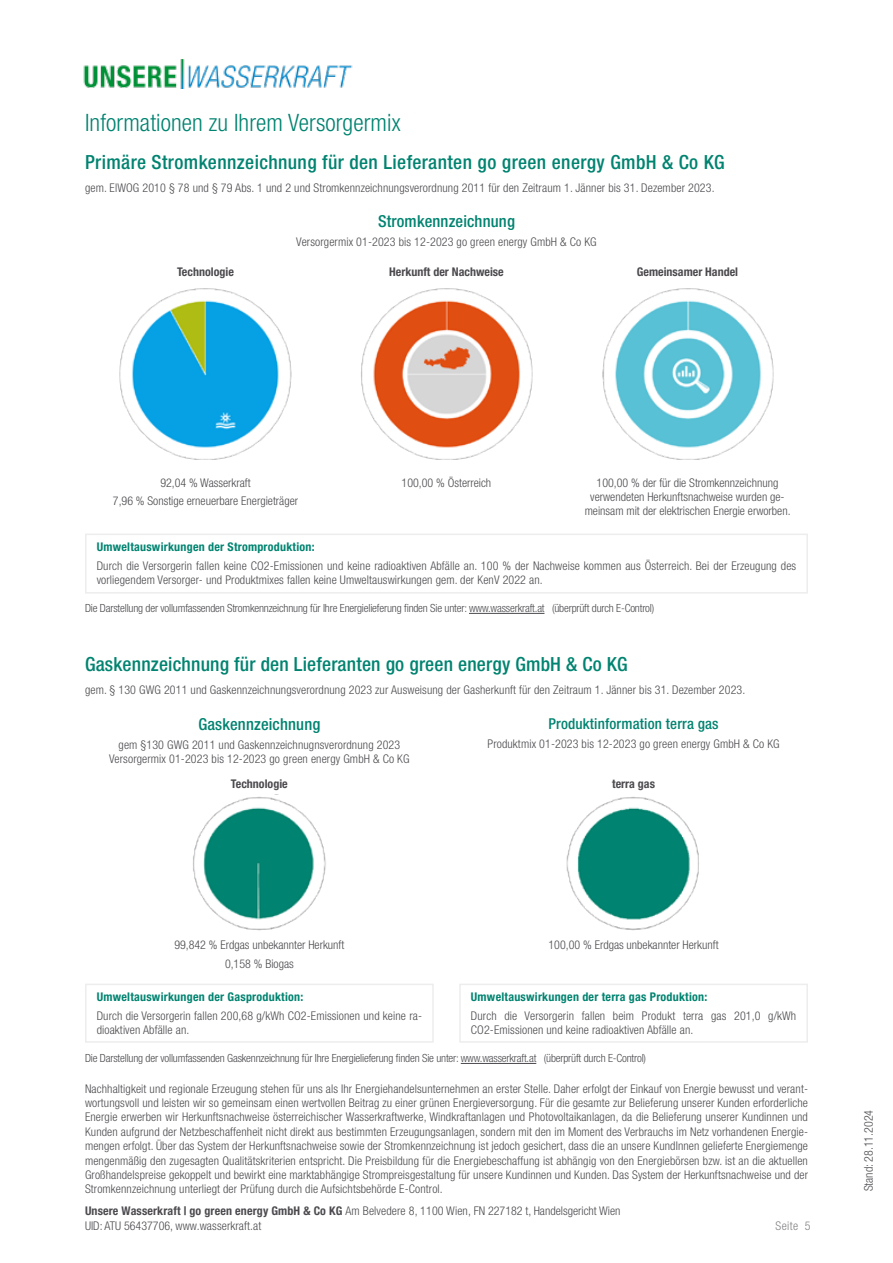
<style>
.page{position:relative;width:893px;height:1263px;background:#fff}
.page>*{position:absolute;margin:0;border:0;box-sizing:border-box;transform-origin:0 0}
.t1{font:300 condensed 24px "Helvetica Neue LT Std";letter-spacing:.005em;color:#008370}
.t2{font:500 condensed 19.5px "Helvetica Neue LT Std";letter-spacing:.015em;color:#008370}
.t3{font:500 condensed 16.5px "Helvetica Neue LT Std";letter-spacing:.01em;color:#008370}
.t4{font:500 condensed 15px "Helvetica Neue LT Std";letter-spacing:.01em;color:#008370}
.t5{font:300 condensed 12px/14.4px "Helvetica Neue LT Std";letter-spacing:.01em;color:#4c4a4e}
.t6{font:700 condensed 12px "Helvetica Neue LT Std";letter-spacing:.02em;color:#008370}
.t7{font:700 condensed 12px "Helvetica Neue LT Std";color:#4c4a4e}
.t8{font:300 condensed 12px "Helvetica Neue LT Std";letter-spacing:.03em;color:#828083}
.t9{font:300 condensed 11.25px "Helvetica Neue LT Std";letter-spacing:-.015em;color:#4c4a4e}
.s1{font-weight:700}
</style>
<div class="page">
<img style="left:83px;top:59px;width:270px;height:30px">
<img style="left:566px;top:797px;width:133px;height:134px">
<div style="left:85px;top:534px;width:723px;height:60px;border:2px solid #ededed"></div>
<div style="left:85px;top:984px;width:349px;height:59px;border:2px solid #ededed"></div>
<div style="left:459px;top:984px;width:349px;height:59px;border:2px solid #ededed"></div>
<hr style="left:461px;top:1063px;width:75px;height:1px;background:#4c4a4e">
<hr style="left:469px;top:613px;width:75px;height:1px;background:#4c4a4e">
<img style="left:120px;top:288px;width:171px;height:172px">
<img style="left:361px;top:288px;width:171px;height:172px">
<img style="left:602px;top:288px;width:171px;height:172px">
<img style="left:193px;top:794px;width:133px;height:137px">
<h1 class="t1" style="left:85px;top:109px;width:317px">Informationen zu Ihrem Versorgermix</h1>
<h2 class="t2" style="left:85px;top:151px;width:641px">Primäre Stromkennzeichnung für den Lieferanten go green energy GmbH &amp; Co KG</h2>
<p class="t5" style="left:85px;top:181px;width:631px">gem. ElWOG 2010 § 78 und § 79 Abs. 1 und 2 und Stromkennzeichnungsverordnung 2011 für den Zeitraum 1. Jänner bis 31. Dezember 2023.</p>
<p class="t7" style="left:177px;top:264px;width:58px">Technologie</p>
<h3 class="t3" style="left:378px;top:212px;width:138px">Stromkennzeichnung</h3>
<p class="t5" style="left:296px;top:235px;width:302px">Versorgermix 01-2023 bis 12-2023 go green energy GmbH &amp; Co KG</p>
<p class="t7" style="left:389px;top:264px;width:116px">Herkunft der Nachweise</p>
<p class="t7" style="left:637px;top:264px;width:103px">Gemeinsamer Handel</p>
<p class="t5" style="left:113px;top:473px;width:187px;line-height:18.6px;text-align:center">92,04 % Wasserkraft<br>7,96 % Sonstige erneuerbare Energieträger</p>
<p class="t5" style="left:402px;top:475px;width:91px">100,00 % Österreich</p>
<p class="t5" style="left:585px;top:475px;width:207px;text-align:center">100,00 % der für die Stromkennzeichnung verwendeten Herkunftsnachweise wurden ge&shy;meinsam mit der elektrischen Energie erworben.</p>
<p class="t6" style="left:97px;top:540px;width:219px">Umweltauswirkungen der Stromproduktion:</p>
<p class="t5" style="left:97px;top:558px;width:701px">Durch die Versorgerin fallen keine CO2-Emissionen und keine radioaktiven Abfälle an. 100 % der Nachweise kommen aus Österreich. Bei der Erzeugung des vorliegendem Versorger- und Produktmixes fallen keine Umweltauswirkungen gem. der KenV 2022 an.</p>
<p class="t9" style="left:85px;top:602px;width:571px">Die Darstellung der vollumfassenden Stromkennzeichnung für Ihre Energielieferung finden Sie unter: www.wasserkraft.at (überprüft durch E-Control)</p>
<h2 class="t2" style="left:85px;top:652px;width:544px">Gaskennzeichnung für den Lieferanten go green energy GmbH &amp; Co KG</h2>
<p class="t5" style="left:85px;top:682px;width:662px">gem. § 130 GWG 2011 und Gaskennzeichnungsverordnung 2023 zur Ausweisung der Gasherkunft für den Zeitraum 1. Jänner bis 31. Dezember 2023.</p>
<h3 class="t3" style="left:198px;top:714px;width:123px">Gaskennzeichnung</h3>
<p class="t5" style="left:109px;top:737px;width:302px;text-align:center">gem §130 GWG 2011 und Gaskennzeichnugnsverordnung 2023<br>Versorgermix 01-2023 bis 12-2023 go green energy GmbH &amp; Co KG</p>
<p class="t4" style="left:548px;top:715px;width:172px">Produktinformation terra gas</p>
<p class="t5" style="left:487px;top:736px;width:294px">Produktmix 01-2023 bis 12-2023 go green energy GmbH &amp; Co KG</p>
<p class="t7" style="left:231px;top:776px;width:58px">Technologie</p>
<p class="t7" style="left:612px;top:776px;width:44px">terra gas</p>
<p class="t5" style="left:174px;top:936px;width:172px;line-height:18.6px;text-align:center">99,842 % Erdgas unbekannter Herkunft<br>0,158 % Biogas</p>
<p class="t5" style="left:549px;top:938px;width:172px">100,00 % Erdgas unbekannter Herkunft</p>
<p class="t6" style="left:97px;top:990px;width:208px">Umweltauswirkungen der Gasproduktion:</p>
<p class="t5" style="left:97px;top:1008px;width:327px">Durch die Versorgerin fallen 200,68 g/kWh CO2-Emissionen und keine ra&shy;dioaktiven Abfälle an.</p>
<p class="t6" style="left:471px;top:990px;width:238px">Umweltauswirkungen der terra gas Produktion:</p>
<p class="t5" style="left:471px;top:1008px;width:327px">Durch die Versorgerin fallen beim Produkt terra gas 201,0 g/kWh<br>CO2-Emissionen und keine radioaktiven Abfälle an.</p>
<p class="t9" style="left:85px;top:1052px;width:563px">Die Darstellung der vollumfassenden Gaskennzeichnung für Ihre Energielieferung finden Sie unter: www.wasserkraft.at (überprüft durch E-Control)</p>
<p class="t5" style="left:85px;top:1081px;width:724px;text-align:justify">Nachhaltigkeit und regionale Erzeugung stehen für uns als Ihr Energiehandelsunternehmen an erster Stelle. Daher erfolgt der Einkauf von Energie bewusst und verant&shy;wortungsvoll und leisten wir so gemeinsam einen wertvollen Beitrag zu einer grünen Energieversorgung. Für die gesamte zur Belieferung unserer Kunden erforderliche Energie erwerben wir Herkunftsnachweise österreichischer Wasserkraftwerke, Windkraftanlagen und Photovoltaikanlagen, da die Belieferung unserer Kundinnen und Kunden aufgrund der Netzbeschaffenheit nicht direkt aus bestimmten Erzeugungsanlagen, sondern mit den im Moment des Verbrauchs im Netz vorhandenen Energie&shy;mengen erfolgt. Über das System der Herkunftsnachweise sowie der Stromkennzeichnung ist jedoch gesichert, dass die an unsere KundInnen gelieferte Energiemenge mengenmäßig den zugesagten Qualitätskriterien entspricht. Die Preisbildung für die Energiebeschaffung ist abhängig von den Energiebörsen bzw. ist an die aktuellen Großhandelspreise gekoppelt und bewirkt eine marktabhängige Strompreisgestaltung für unsere Kundinnen und Kunden. Das System der Herkunftsnachweise und der Stromkennzeichnung unterliegt der Prüfung durch die Aufsichtsbehörde E-Control.</p>
<p class="t5" style="left:85px;top:1203px;width:537px;line-height:15px"><span class="s1">Unsere Wasserkraft | go green energy GmbH &amp; Co KG</span> Am Belvedere 8, 1100 Wien, FN 227182 t, Handelsgericht Wien<br>UID: ATU 56437706, www.wasserkraft.at</p>
<p class="t8" style="left:776px;top:1219px;width:37px">Seite 5</p>
<p class="t5" style="left:861px;top:1191px;width:83px;rotate:-90deg">Stand: 28.11.2024</p>
</div>
